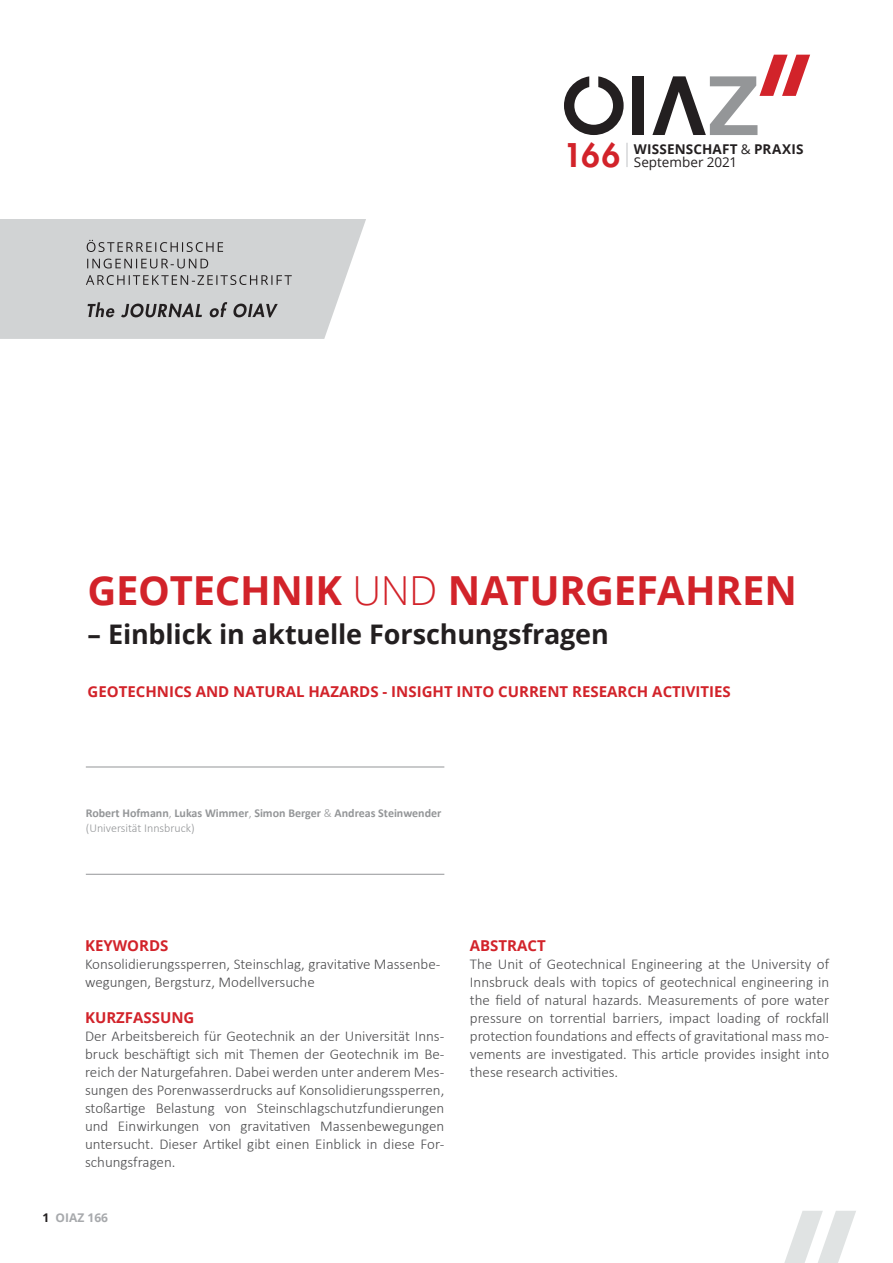
<style>
.page{position:relative;width:893px;height:1263px;background:#fff}
.page>*{position:absolute;margin:0;border:0;box-sizing:border-box;transform-origin:0 0}
.Überschrift{font:700 40.05px "Open Sans";letter-spacing:-.01em;color:#d2232a}
.t1{font:800 31.8px "Futura LT";color:#d2232a}
.Überschrift-2{font:700 27px "Open Sans";letter-spacing:-.005em;color:#231f20}
.Fliesstext{font:300 15px/18px "Calibri";color:#4d4d4f;text-align:justify}
.Unterüberschrift{font:700 15px "Open Sans";color:#d2232a}
.Fliesstext-2{font:700 15px "Open Sans";color:#d2232a}
.t2{font:700 13.5px "Open Sans";letter-spacing:.015em;color:#231f20}
.t3{font:13.5px "Open Sans";color:#231f20}
.bildtext{font:700 12px/15px "Calibri";color:#949698}
.t4{font:700 12px "Open Sans";color:#a7a9ac}
.s1{font-weight:400}
.s2{font-weight:300}
.s3{color:#231f20}
</style>
<div class="page">
<svg style="left:784px;top:1211px;width:72px;height:52px"></svg>
<svg style="left:0;top:219px;width:366px;height:120px;background:#cbcccd"></svg>
<div style="left:632px;top:76px;width:12px;height:59px;background:#231f20"></div>
<svg style="left:564px;top:76px;width:60px;height:59px"></svg>
<svg style="left:652px;top:55px;width:158px;height:80px"></svg>
<hr style="left:626px;top:143px;width:2px;height:24px;background:#c7c9cb">
<hr style="left:86px;top:767px;width:358px;height:1px;background:#949698">
<hr style="left:86px;top:874px;width:358px;height:1px;background:#949698">
<p class="t1" style="left:563px;top:134px;width:58px">166</p>
<p class="t2" style="left:634px;top:139px;width:171px">WISSENSCHAFT <span class="s1">&amp;</span> PRAXIS</p>
<p class="t3" style="left:634px;top:153px;width:105px">September 2021</p>
<p class="Überschrift" style="left:88px;top:562px;width:711px">GEOTECHNIK <span class="s2">UND</span> NATURGEFAHREN</p>
<p class="Überschrift-2" style="left:88px;top:615px;width:523px">– Einblick in aktuelle Forschungsfragen</p>
<p class="Unterüberschrift" style="left:88px;top:681px;width:645px">GEOTECHNICS AND NATURAL HAZARDS - INSIGHT INTO CURRENT RESEARCH ACTIVITIES</p>
<p class="bildtext" style="left:86px;top:806px;width:357px">Robert Hofmann<span class="s2">,</span> Lukas Wimmer<span class="s2">,</span> Simon Berger <span class="s2">&amp;</span> Andreas Steinwender <span class="s2">(Universität Innsbruck)</span></p>
<p class="Unterüberschrift" style="left:85px;top:935px;width:85px">KEYWORDS</p>
<p class="Fliesstext" style="left:85px;top:955px;width:357px">Konsolidierungssperren, Steinschlag, gravitative Massenbe&shy;wegungen, Bergsturz, Modellversuche</p>
<p class="Unterüberschrift" style="left:85px;top:1007px;width:111px">KURZFASSUNG</p>
<p class="Fliesstext" style="left:85px;top:1027px;width:361px">Der Arbeitsbereich für Geotechnik an der Universität Inns&shy;bruck beschäftigt sich mit Themen der Geotechnik im Be&shy;reich der Naturgefahren. Dabei werden unter anderem Mes&shy;sungen des Porenwasserdrucks auf Konsolidierungssperren, stoßartige Belastung von Steinschlagschutzfundierungen und Einwirkungen von gravitativen Massenbewegungen untersucht. Dieser Artikel gibt einen Einblick in diese For&shy;schungsfragen.</p>
<p class="t4" style="left:43px;top:1209px;width:67px"><span class="s3">1</span> OIAZ 166</p>
<p class="Fliesstext-2" style="left:470px;top:935px;width:77px">ABSTRACT</p>
<p class="Fliesstext" style="left:470px;top:955px;width:361px">The Unit of Geotechnical Engineering at the University of Innsbruck deals with topics of geotechnical engineering in the field of natural hazards. Measurements of pore water pressure on torrential barriers, impact loading of rockfall protection foundations and effects of gravitational mass mo&shy;vements are investigated. This article provides insight into these research activities.</p>
</div>
